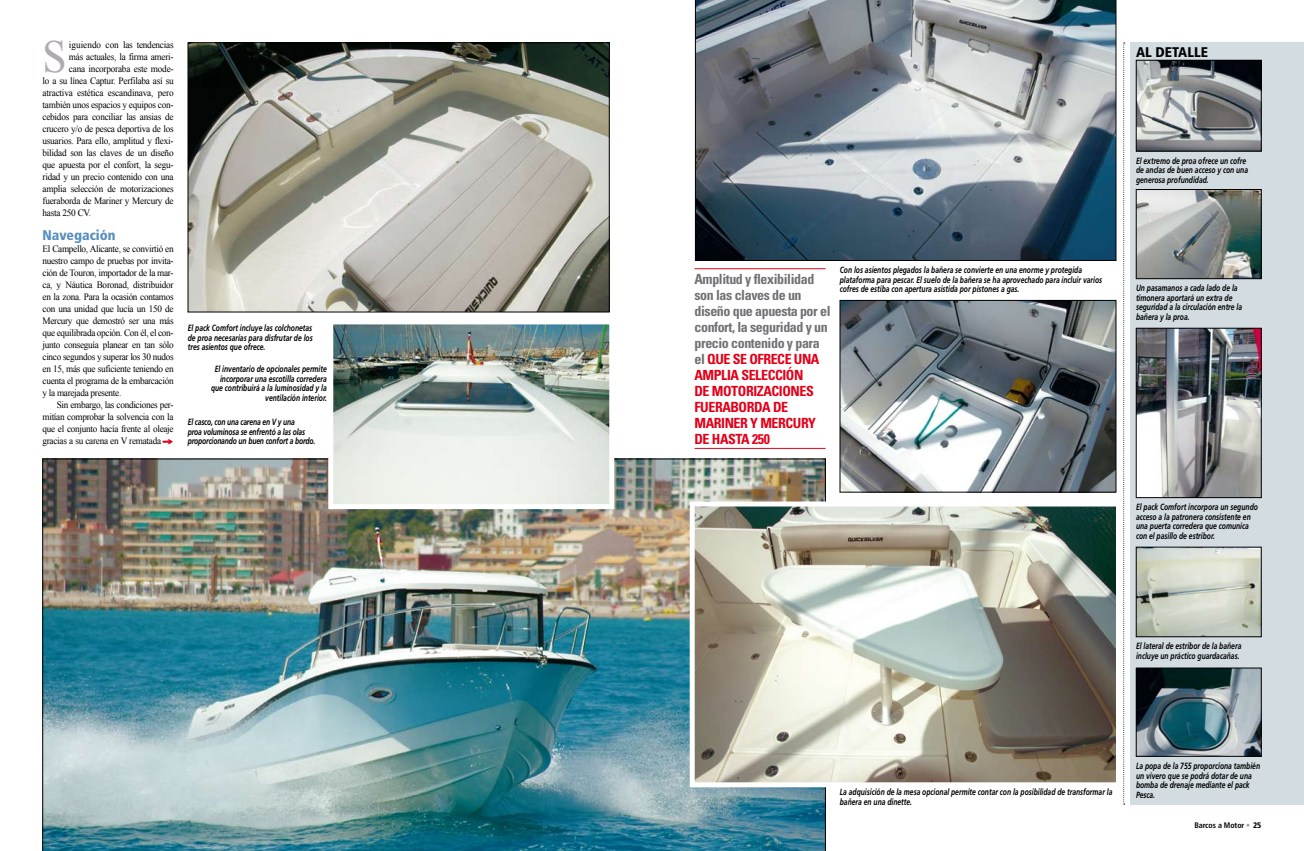
<style>
.page{position:relative;width:1304px;height:851px;background:#fff}
.page>*{position:absolute;margin:0;border:0;box-sizing:border-box;transform-origin:0 0}
.t1{font:45.9px "Times New Roman";color:#b2aab3;scale:.95 1}
.t2{font:700 condensed 14px/16px "Univers LT Std";letter-spacing:-.03em;color:#707173}
.t3{font:900 condensed 14px "Frutiger LT Std";color:#568ebe}
.t4{font:900 condensed 14px "Frutiger LT Std";color:#000}
.t5{font:12px "Ingy Arrows Two";color:#e2001a}
.t6{font:9.7px/12px "Times New Roman";letter-spacing:-.025em;color:#000;text-align:justify;scale:.95 1}
.t7{font:italic 700 9px/9.5px "Frutiger LT Std";color:#000;scale:.75 1}
.t8{font:italic 700 9px/9.5px "Frutiger LT Std";letter-spacing:-.02em;color:#000;scale:.75 1}
.t9{font:700 condensed 8px "Frutiger LT Std";color:#000}
.s1{color:#e2001a}
.s2{color:#9c9d9f}
.s3{font-weight:900}
</style>
<div class="page">
<div style="left:1130px;top:43px;width:174px;height:761px;background:#d3dce1"></div>
<svg style="left:1123px;top:43px;width:2px;height:761px"></svg>
<hr style="left:694px;top:268px;width:132px;height:1px;background:#e2001a">
<hr style="left:694px;top:448px;width:132px;height:1px;background:#e2001a">
<img style="left:1138px;top:62px;width:121px;height:87px">
<div style="left:1136px;top:60px;width:125px;height:91px;border:1px solid #000"></div>
<img style="left:190px;top:45px;width:417px;height:265px">
<div style="left:188px;top:43px;width:421px;height:269px;border:1px solid #000"></div>
<svg style="left:695px;top:0;width:421px;height:261px;background:#79858f"></svg>
<img style="left:842px;top:302px;width:272px;height:188px">
<div style="left:840px;top:300px;width:276px;height:192px;border:1px solid #000"></div>
<img style="left:1138px;top:191px;width:121px;height:86px">
<div style="left:1136px;top:189px;width:125px;height:90px;border:1px solid #000"></div>
<img style="left:1138px;top:330px;width:121px;height:165px">
<div style="left:1136px;top:328px;width:125px;height:169px;border:1px solid #000"></div>
<img style="left:1138px;top:549px;width:121px;height:86px">
<div style="left:1136px;top:547px;width:125px;height:90px;border:1px solid #000"></div>
<img style="left:1138px;top:669px;width:121px;height:85px">
<div style="left:1136px;top:667px;width:125px;height:89px;border:1px solid #000"></div>
<img style="left:43px;top:458px;width:783px;height:392px">
<svg style="left:687px;top:499px;width:429px;height:290px;background:#adaea2"></svg>
<img style="left:326px;top:324px;width:291px;height:187px">
<h1 class="t1" style="left:43px;top:26px;width:27px">S</h1>
<p class="t6" style="left:69px;top:39px;width:112px">iguiendo con las tendencias</p>
<p class="t6" style="left:69px;top:51px;width:112px">más actuales, la firma ameri-</p>
<p class="t6" style="left:69px;top:63px;width:112px">cana incorporaba este mode-</p>
<p class="t6" style="left:43px;top:75px;width:140px">lo a su línea Captur. Perfilaba así su</p>
<p class="t6" style="left:43px;top:87px;width:139px">atractiva estética escandinava, pero</p>
<p class="t6" style="left:43px;top:99px;width:140px">también unos espacios y equipos con-</p>
<p class="t6" style="left:43px;top:111px;width:140px">cebidos para conciliar las ansias de</p>
<p class="t6" style="left:43px;top:123px;width:140px">crucero y/o de pesca deportiva de los</p>
<p class="t6" style="left:43px;top:135px;width:140px">usuarios. Para ello, amplitud y flexi-</p>
<p class="t6" style="left:43px;top:147px;width:140px">bilidad son las claves de un diseño</p>
<p class="t6" style="left:43px;top:159px;width:140px">que apuesta por el confort, la segu-</p>
<p class="t6" style="left:43px;top:171px;width:140px">ridad y un precio contenido con una</p>
<p class="t6" style="left:43px;top:183px;width:140px">amplia selección de motorizaciones</p>
<p class="t6" style="left:43px;top:195px;width:139px">fueraborda de Mariner y Mercury de</p>
<p class="t6" style="left:43px;top:207px;width:53px">hasta 250 CV.</p>
<h2 class="t3" style="left:43px;top:227px;width:75px">Navegación</h2>
<p class="t6" style="left:43px;top:243px;width:140px">El Campello, Alicante, se convirtió en nuestro campo de pruebas por invita&shy;ción de Touron, importador de la mar&shy;ca, y Náutica Boronad, distribuidor en la zona. Para la ocasión contamos con una unidad que lucía un 150 de Mercury que demostró ser una más que equilibrada opción. Con él, el con&shy;junto conseguía planear en tan sólo cinco segundos y superar los 30 nudos en 15, más que suficiente teniendo en cuenta el programa de la embarcación y la marejada presente.</p>
<p class="t6" style="left:43px;top:399px;width:140px;text-indent:14px">Sin embargo, las condiciones per&shy;mitían comprobar la solvencia con la que el conjunto hacía frente al oleaje gracias a su carena en V rematada</p>
<p class="t5" style="left:162px;top:434px;width:13px">c</p>
<p class="t7" style="left:188px;top:323px;width:168px;text-align:justify">El pack Comfort incluye las colchonetas de proa necesarias para disfrutar de los tres asientos que ofrece.</p>
<p class="t7" style="left:211px;top:364px;width:156px;text-align:right">El inventario de opcionales permite incorporar una escotilla corredera que contribuirá a la luminosidad y la ventilación interior.</p>
<p class="t8" style="left:188px;top:417px;width:172px">El casco, con una carena en V y una<br>proa voluminosa se enfrentó a las olas proporcionando un buen confort a bordo.</p>
<h2 class="t4" style="left:1136px;top:44px;width:74px">al detalle</h2>
<h2 class="t2" style="left:694px;top:270px;width:138px">Amplitud y flexibilidad son las claves de un diseño que apuesta por el confort, la seguridad y un precio contenido y para el <span class="s1">que se ofrece una amplia selección<br>de motorizaciones fueraborda de<br>Mariner y Mercury de hasta 250</span></h2>
<p class="t7" style="left:840px;top:265px;width:351px">Con los asientos plegados la bañera se convierte en una enorme y protegida plataforma para pescar. El suelo de la bañera se ha aprovechado para incluir varios cofres de estiba con apertura asistida por pistones a gas.</p>
<p class="t7" style="left:1136px;top:156px;width:151px">El extremo de proa ofrece un cofre de anclas de buen acceso y con una generosa profundidad.</p>
<p class="t7" style="left:1136px;top:283px;width:143px">Un pasamanos a cada lado de la timonera aportará un extra de seguridad a la circulación entre la bañera y la proa.</p>
<p class="t7" style="left:1136px;top:502px;width:164px">El pack Comfort incorpora un segundo acceso a la patronera consistente en una puerta corredera que comunica con el pasillo de estribor.</p>
<p class="t7" style="left:1136px;top:641px;width:142px">El lateral de estribor de la bañera incluye un práctico guardacañas.</p>
<p class="t7" style="left:840px;top:787px;width:365px">La adquisición de la mesa opcional permite contar con la posibilidad de transformar la bañera en una dinette.</p>
<p class="t7" style="left:1136px;top:761px;width:167px">La popa de la 755 proporciona también un vivero que se podrá dotar de una bomba de drenaje mediante el pack<br>Pesca.</p>
<p class="t9" style="left:1194px;top:820px;width:69px">Barcos a Motor <span class="s2">•</span> <span class="s3">25</span></p>
</div>
